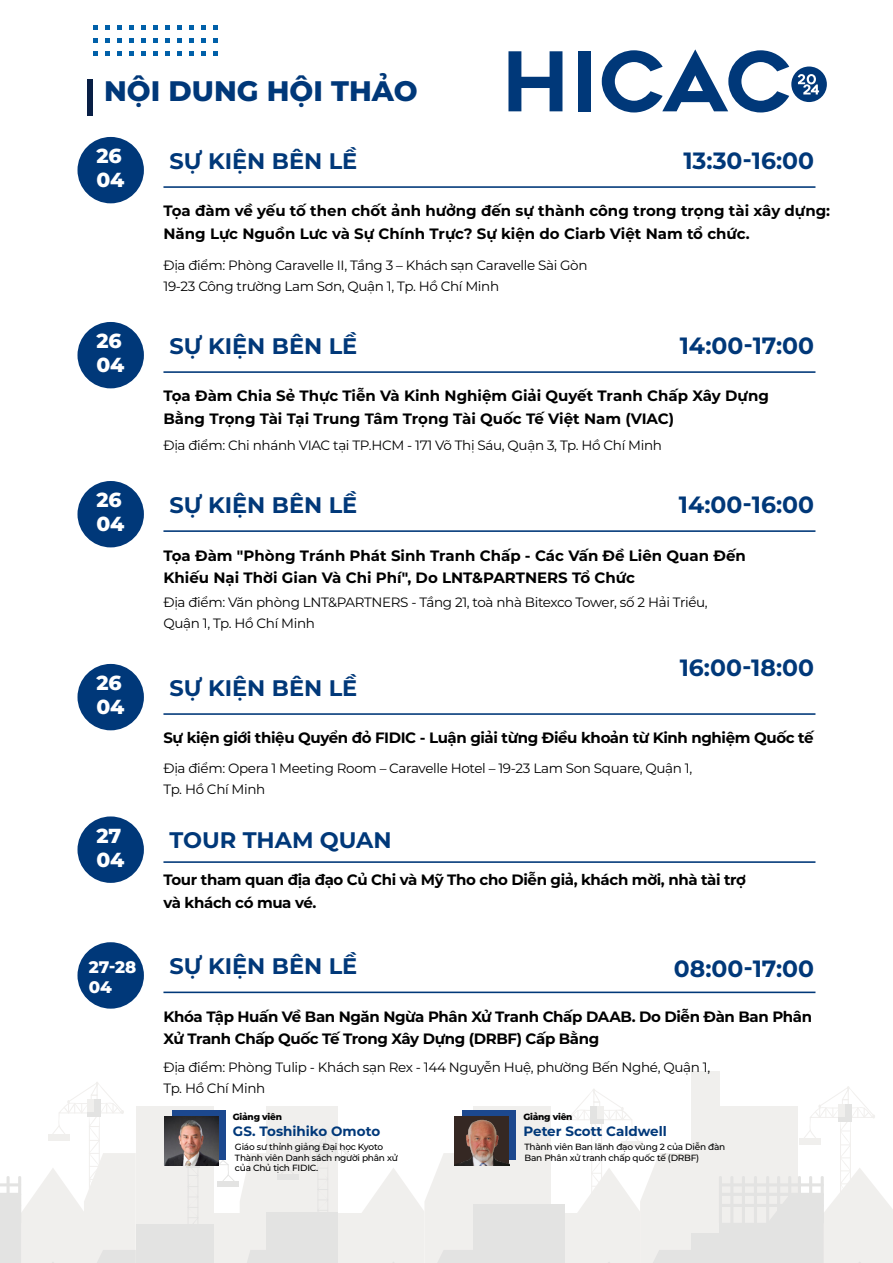
<style>
.page{position:relative;width:893px;height:1263px;background:#fff}
.page>*{position:absolute;margin:0;border:0;box-sizing:border-box;transform-origin:0 0}
.t1{font:82.2px "Renogare";letter-spacing:-.015em;color:#003879}
.t2{font:800 28.2px "Montserrat";color:#003879}
.t3{font:700 23.55px "Montserrat";color:#003879}
.t4{font:700 22.5px "Montserrat";color:#003879}
.t5{font:800 20.25px/23.9px "Montserrat";color:#fff}
.t6{font:800 16.65px/19.6px "Montserrat";color:#fff}
.t7{font:700 15px/22.5px "Montserrat";letter-spacing:-.01em;color:#000}
.t8{font:13.5px/21px "Montserrat";letter-spacing:-.025em;color:#000}
.t9{font:700 13.5px "Montserrat";color:#003879}
.t10{font:500 9px/10.8px "Montserrat";letter-spacing:-.025em;color:#000}
.t11{font:800 9px "Montserrat";letter-spacing:-.025em;color:#000}
</style>
<div class="page">
<div style="left:136px;top:1106px;width:77px;height:156px;background:#f0efed"></div>
<div style="left:201px;top:1213px;width:39px;height:49px;background:#f0efed"></div>
<svg style="left:0;top:1082px;width:136px;height:180px"></svg>
<div style="left:136px;top:1224px;width:77px;height:38px;background:#e3e3e2"></div>
<svg style="left:240px;top:1153px;width:26px;height:109px;background:#f0efed"></svg>
<div style="left:217px;top:1181px;width:22px;height:6px;background:#e3e3e2"></div>
<svg style="left:164px;top:1140px;width:65px;height:91px"></svg>
<div style="left:186px;top:1154px;width:14px;height:14px;background:#e3e3e2"></div>
<div style="left:473px;top:1106px;width:78px;height:156px;background:#f0efed"></div>
<div style="left:539px;top:1213px;width:38px;height:49px;background:#f0efed"></div>
<div style="left:692px;top:1071px;width:28px;height:191px;background:#f0efed"></div>
<div style="left:266px;top:1106px;width:72px;height:156px;background:#f0efed"></div>
<div style="left:326px;top:1213px;width:36px;height:49px;background:#f0efed"></div>
<div style="left:473px;top:1204px;width:92px;height:58px;background:#e3e3e2"></div>
<svg style="left:567px;top:1088px;width:125px;height:174px"></svg>
<svg style="left:719px;top:1086px;width:174px;height:176px"></svg>
<div style="left:692px;top:1233px;width:28px;height:29px;background:#e3e3e2"></div>
<div style="left:266px;top:1213px;width:72px;height:49px;background:#e3e3e2"></div>
<svg style="left:362px;top:1153px;width:111px;height:109px"></svg>
<div style="left:277px;top:1174px;width:21px;height:6px;background:#e3e3e2"></div>
<svg style="left:287px;top:1133px;width:65px;height:80px"></svg>
<div style="left:316px;top:1146px;width:13px;height:14px;background:#e3e3e2"></div>
<div style="left:791px;top:67px;width:36px;height:35px;background:#003879;border-radius:50%"></div>
<svg style="left:798px;top:74px;width:21px;height:20px"></svg>
<div style="left:77px;top:816px;width:67px;height:67px;background:#003879;border-radius:50%"></div>
<hr style="left:163px;top:861px;width:652px;height:2px;background:#003879">
<div style="left:77px;top:942px;width:67px;height:67px;background:#003879;border-radius:50%"></div>
<hr style="left:163px;top:991px;width:652px;height:2px;background:#003879">
<div style="left:77px;top:322px;width:67px;height:66px;background:#003879;border-radius:50%"></div>
<hr style="left:163px;top:371px;width:652px;height:2px;background:#003879">
<div style="left:77px;top:137px;width:67px;height:66px;background:#003879;border-radius:50%"></div>
<hr style="left:163px;top:186px;width:652px;height:2px;background:#003879">
<div style="left:77px;top:664px;width:67px;height:66px;background:#003879;border-radius:50%"></div>
<hr style="left:163px;top:713px;width:652px;height:2px;background:#003879">
<div style="left:77px;top:481px;width:67px;height:66px;background:#003879;border-radius:50%"></div>
<hr style="left:163px;top:530px;width:652px;height:2px;background:#003879">
<div style="left:87px;top:79px;width:6px;height:36px;background:#081f45"></div>
<svg style="left:93px;top:25px;width:5px;height:5px"></svg>
<svg style="left:105px;top:25px;width:5px;height:5px"></svg>
<svg style="left:117px;top:25px;width:5px;height:5px"></svg>
<svg style="left:129px;top:25px;width:5px;height:5px"></svg>
<svg style="left:141px;top:25px;width:5px;height:5px"></svg>
<svg style="left:153px;top:25px;width:5px;height:5px"></svg>
<svg style="left:166px;top:25px;width:4px;height:5px"></svg>
<svg style="left:178px;top:25px;width:4px;height:5px"></svg>
<svg style="left:190px;top:25px;width:4px;height:5px"></svg>
<svg style="left:202px;top:25px;width:4px;height:5px"></svg>
<svg style="left:214px;top:25px;width:4px;height:5px"></svg>
<svg style="left:93px;top:38px;width:5px;height:5px"></svg>
<svg style="left:105px;top:38px;width:5px;height:5px"></svg>
<svg style="left:117px;top:38px;width:5px;height:5px"></svg>
<svg style="left:129px;top:38px;width:5px;height:5px"></svg>
<svg style="left:141px;top:38px;width:5px;height:5px"></svg>
<svg style="left:153px;top:38px;width:5px;height:5px"></svg>
<svg style="left:166px;top:38px;width:4px;height:5px"></svg>
<svg style="left:178px;top:38px;width:4px;height:5px"></svg>
<svg style="left:190px;top:38px;width:4px;height:5px"></svg>
<svg style="left:202px;top:38px;width:4px;height:5px"></svg>
<svg style="left:214px;top:38px;width:4px;height:5px"></svg>
<svg style="left:93px;top:51px;width:5px;height:5px"></svg>
<svg style="left:105px;top:51px;width:5px;height:5px"></svg>
<svg style="left:117px;top:51px;width:5px;height:5px"></svg>
<svg style="left:129px;top:51px;width:5px;height:5px"></svg>
<svg style="left:141px;top:51px;width:5px;height:5px"></svg>
<svg style="left:153px;top:51px;width:5px;height:5px"></svg>
<svg style="left:166px;top:51px;width:4px;height:5px"></svg>
<svg style="left:178px;top:51px;width:4px;height:5px"></svg>
<svg style="left:190px;top:51px;width:4px;height:5px"></svg>
<svg style="left:202px;top:51px;width:4px;height:5px"></svg>
<svg style="left:214px;top:51px;width:4px;height:5px"></svg>
<div style="left:172px;top:1110px;width:54px;height:49px;background:#1c488e"></div>
<div style="left:463px;top:1110px;width:53px;height:49px;background:#1c488e"></div>
<img style="left:454px;top:1116px;width:55px;height:50px">
<img style="left:165px;top:1116px;width:54px;height:50px">
<h2 class="t2" style="left:104px;top:70px;width:315px">NỘI DUNG HỘI THẢO</h2>
<h1 class="t1" style="left:502px;top:28px;width:291px">HICAC</h1>
<h3 class="t5" style="left:96px;top:143px;width:30px">26<br>04</h3>
<h3 class="t4" style="left:169px;top:144px;width:189px">SỰ KIỆN BÊN LỀ</h3>
<h3 class="t3" style="left:683px;top:143px;width:132px">13:30-16:00</h3>
<p class="t7" style="left:163px;top:199px;width:668px">Tọa đàm về yếu tố then chốt ảnh hưởng đến sự thành công trong trọng tài xây dựng:<br>Năng Lực Nguồn Lưc và Sự Chính Trực? Sự kiện do Ciarb Việt Nam tổ chức.</p>
<p class="t8" style="left:163px;top:254px;width:426px">Địa điểm: Phòng Caravelle II, Tầng 3 – Khách sạn Caravelle Sài Gòn<br>19-23 Công trường Lam Sơn, Quận 1, Tp. Hồ Chí Minh</p>
<h3 class="t5" style="left:96px;top:328px;width:30px">26<br>04</h3>
<h3 class="t4" style="left:169px;top:329px;width:189px">SỰ KIỆN BÊN LỀ</h3>
<h3 class="t3" style="left:680px;top:328px;width:136px">14:00-17:00</h3>
<p class="t7" style="left:163px;top:384px;width:607px">Tọa Đàm Chia Sẻ Thực Tiễn Và Kinh Nghiệm Giải Quyết Tranh Chấp Xây Dựng<br>Bằng Trọng Tài Tại Trung Tâm Trọng Tài Quốc Tế Việt Nam (VIAC)</p>
<p class="t8" style="left:163px;top:434px;width:500px">Địa điểm: Chi nhánh VIAC tại TP.HCM - 171 Võ Thị Sáu, Quận 3, Tp. Hồ Chí Minh</p>
<h3 class="t5" style="left:96px;top:487px;width:30px">26<br>04</h3>
<h3 class="t4" style="left:169px;top:488px;width:189px">SỰ KIỆN BÊN LỀ</h3>
<h3 class="t3" style="left:679px;top:487px;width:137px">14:00-16:00</h3>
<p class="t7" style="left:163px;top:543px;width:584px">Tọa Đàm "Phòng Tránh Phát Sinh Tranh Chấp - Các Vấn Đề Liên Quan Đến<br>Khiếu Nại Thời Gian Và Chi Phí", Do LNT&amp;PARTNERS Tổ Chức</p>
<p class="t8" style="left:163px;top:591px;width:546px">Địa điểm: Văn phòng LNT&amp;PARTNERS - Tầng 21, toà nhà Bitexco Tower, số 2 Hải Triều,<br>Quận 1, Tp. Hồ Chí Minh</p>
<h3 class="t5" style="left:96px;top:670px;width:30px">26<br>04</h3>
<h3 class="t4" style="left:169px;top:671px;width:189px">SỰ KIỆN BÊN LỀ</h3>
<h3 class="t3" style="left:680px;top:651px;width:136px">16:00-18:00</h3>
<p class="t7" style="left:163px;top:726px;width:651px">Sự kiện giới thiệu Quyển đỏ FIDIC - Luận giải từng Điều khoản từ Kinh nghiệm Quốc tế</p>
<p class="t8" style="left:163px;top:757px;width:530px">Địa điểm: Opera 1 Meeting Room – Caravelle Hotel – 19-23 Lam Son Square, Quận 1,<br>Tp. Hồ Chí Minh</p>
<h3 class="t5" style="left:96px;top:822px;width:30px">27<br>04</h3>
<h3 class="t4" style="left:169px;top:824px;width:224px">TOUR THAM QUAN</h3>
<p class="t7" style="left:163px;top:868px;width:584px">Tour tham quan địa đạo Củ Chi và Mỹ Tho cho Diễn giả, khách mời, nhà tài trợ và khách có mua vé.</p>
<h3 class="t4" style="left:169px;top:950px;width:189px">SỰ KIỆN BÊN LỀ</h3>
<p class="t7" style="left:163px;top:1004px;width:650px">Khóa Tập Huấn Về Ban Ngăn Ngừa Phân Xử Tranh Chấp DAAB. Do Diễn Đàn Ban Phân<br>Xử Tranh Chấp Quốc Tế Trong Xây Dựng (DRBF) Cấp Bằng</p>
<p class="t8" style="left:163px;top:1056px;width:548px">Địa điểm: Phòng Tulip - Khách sạn Rex - 144 Nguyễn Huệ, phường Bến Nghé, Quận 1,<br>Tp. Hồ Chí Minh</p>
<p class="t6" style="left:89px;top:956px;width:49px">27-28<br>04</p>
<h3 class="t3" style="left:674px;top:952px;width:142px">08:00-17:00</h3>
<p class="t11" style="left:233px;top:1110px;width:51px">Giảng viên</p>
<p class="t9" style="left:233px;top:1122px;width:149px">GS. Toshihiko Omoto</p>
<p class="t10" style="left:235px;top:1141px;width:164px">Giáo sư thỉnh giảng Đại học Kyoto<br>Thành viên Danh sách người phân xử của Chủ tịch FIDIC.</p>
<p class="t11" style="left:523px;top:1110px;width:51px">Giảng viên</p>
<p class="t9" style="left:523px;top:1122px;width:145px">Peter Scott Caldwell</p>
<p class="t10" style="left:524px;top:1141px;width:202px">Thành viên Ban lãnh đạo vùng 2 của Diễn đàn<br>Ban Phân xử tranh chấp quốc tế (DRBF)</p>
</div>
